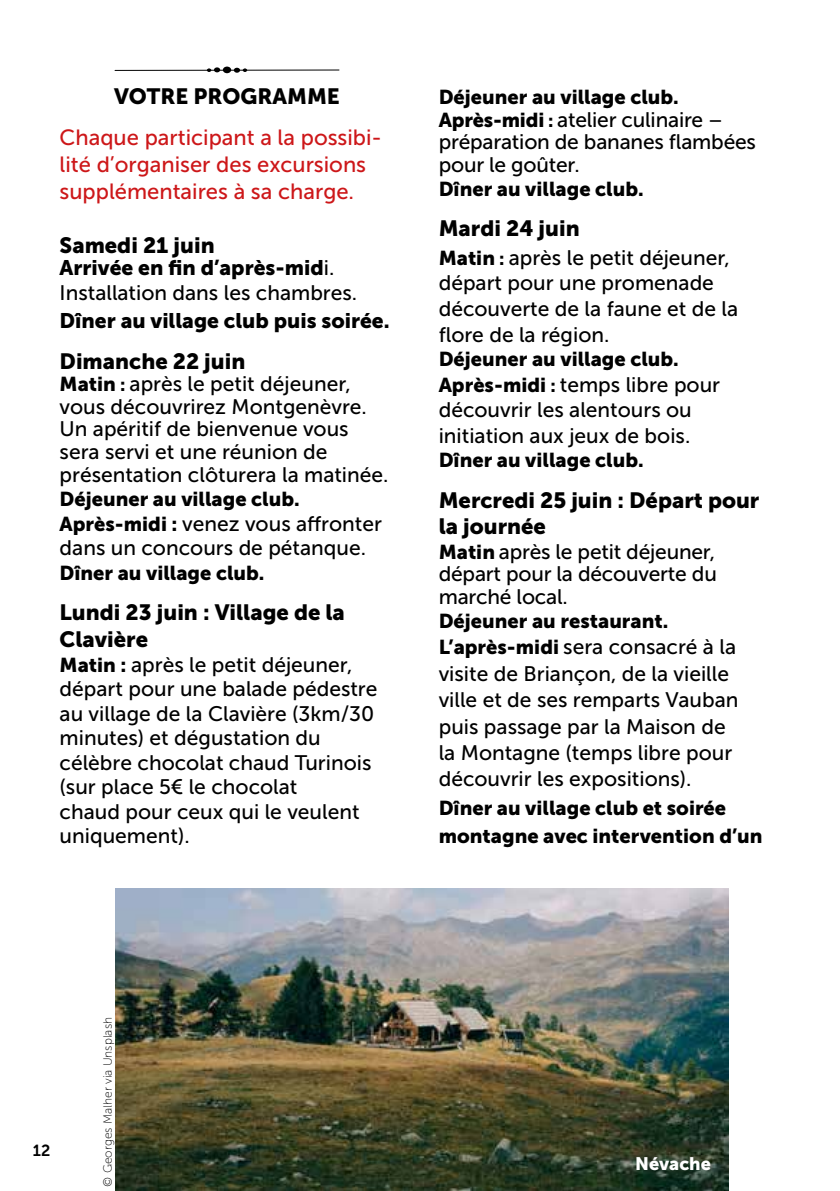
<style>
.page{position:relative;width:840px;height:1191px;background:#fff}
.page>*{position:absolute;margin:0;border:0;box-sizing:border-box;transform-origin:0 0}
.t1{font:22px/27px "Museo Sans 900";color:#000}
.t2{font:22px/27px "Museo Sans 500";color:#cd1719}
.t3{font:21px/24.6px "Museo Sans 500";color:#000}
.t4{font:21px "Museo Sans 900";color:#000}
.t5{font:20px/28.4px "Museo Sans 900";color:#000}
.t6{font:18px "Museo Sans 900";color:#fff}
.t7{font:16px "Museo Sans 700";color:#000}
.t8{font:12px "Museo Sans 100";color:#000}
.s1{font-family:"Museo Sans 500"}
.s2{font-family:"Museo Sans 900";font-size:20px}
.s3{font-family:"Museo Sans 900";font-size:18px}
</style>
<div class="page">
<hr style="left:115px;top:69px;width:224px;height:2px;background:#000">
<div style="left:223px;top:67px;width:8px;height:6px;background:#000;border-radius:50%"></div>
<svg style="left:207px;top:67px;width:13px;height:5px"></svg>
<svg style="left:234px;top:68px;width:13px;height:5px"></svg>
<img style="left:116px;top:889px;width:612px;height:302px">
<p class="t1" style="left:114px;top:82px;width:227px">VOTRE PROGRAMME</p>
<p class="t2" style="left:60px;top:124px;width:324px">Chaque participant a la possibi&shy;lité d’organiser des excursions supplémentaires à sa charge.</p>
<p class="t1" style="left:60px;top:231px;width:156px">Samedi 21 juin</p>
<p class="t4" style="left:60px;top:256px;width:276px">Arrivée en fin d’après-mid<span class="s1">i.</span></p>
<p class="t3" style="left:60px;top:280px;width:299px">Installation dans les chambres.</p>
<p class="t4" style="left:60px;top:309px;width:331px">Dîner au village club puis soirée.</p>
<p class="t1" style="left:60px;top:347px;width:187px">Dimanche 22 juin</p>
<p class="t3" style="left:60px;top:373px;width:330px;line-height:22.6px"><span class="s2">Matin</span> <span class="s3">:</span> après le petit déjeuner, vous découvrirez Montgenèvre.<br>Un apéritif de bienvenue vous sera servi et une réunion de présentation clôturera la matinée.</p>
<p class="t5" style="left:60px;top:485px;width:241px">Déjeuner au village club.</p>
<p class="t3" style="left:60px;top:511px;width:324px"><span class="s2">Après-midi :</span> venez vous affronter dans un concours de pétanque.</p>
<p class="t5" style="left:60px;top:558px;width:206px">Dîner au village club.</p>
<p class="t1" style="left:60px;top:599px;width:287px">Lundi 23 juin : Village de la<br>Clavière</p>
<p class="t3" style="left:60px;top:652px;width:319px"><span class="s2">Matin :</span> après le petit déjeuner, départ pour une balade pédestre au village de la Clavière (3km/30 minutes) et dégustation du célèbre chocolat chaud Turinois (sur place 5€ le chocolat<br>chaud pour ceux qui le veulent uniquement).</p>
<p class="t5" style="left:438px;top:83px;width:241px">Déjeuner au village club.</p>
<p class="t3" style="left:438px;top:108px;width:318px;line-height:22.4px"><span class="s2">Après-midi</span> <span class="s3">:</span> atelier culinaire – préparation de bananes flambées pour le goûter.</p>
<p class="t5" style="left:438px;top:175px;width:206px">Dîner au village club.</p>
<p class="t1" style="left:438px;top:215px;width:142px">Mardi 24 juin</p>
<p class="t3" style="left:438px;top:245px;width:301px;line-height:25.6px"><span class="s2">Matin</span> <span class="s3">:</span> après le petit déjeuner, départ pour une promenade découverte de la faune et de la flore de la région.</p>
<p class="t5" style="left:438px;top:345px;width:241px">Déjeuner au village club.</p>
<p class="t3" style="left:438px;top:371px;width:283px;line-height:25.6px"><span class="s2">Après-midi</span> <span class="s3">:</span> temps libre pour découvrir les alentours ou initiation aux jeux de bois.</p>
<p class="t5" style="left:438px;top:446px;width:206px">Dîner au village club.</p>
<p class="t1" style="left:438px;top:486px;width:322px">Mercredi 25 juin : Départ pour la journée</p>
<p class="t3" style="left:438px;top:540px;width:279px;line-height:22.4px;text-align:justify"><span class="s2">Matin</span> après le petit déjeuner, départ pour la découverte du marché local.</p>
<p class="t5" style="left:438px;top:606px;width:231px">Déjeuner au restaurant.</p>
<p class="t3" style="left:438px;top:634px;width:301px;line-height:26.4px"><span class="s2">L’après-midi</span> sera consacré à la visite de Briançon, de la vieille ville et de ses remparts Vauban puis passage par la Maison de la Montagne (temps libre pour découvrir les expositions).</p>
<p class="t5" style="left:438px;top:793px;width:325px">Dîner au village club et soirée montagne avec intervention d’un</p>
<p class="t7" style="left:33px;top:1142px;width:19px">12</p>
<p class="t8" style="left:101px;top:1186px;width:171px;rotate:-90deg">© Georges Malher via Unsplash</p>
<p class="t6" style="left:634px;top:1153px;width:77px">Névache</p>
</div>
